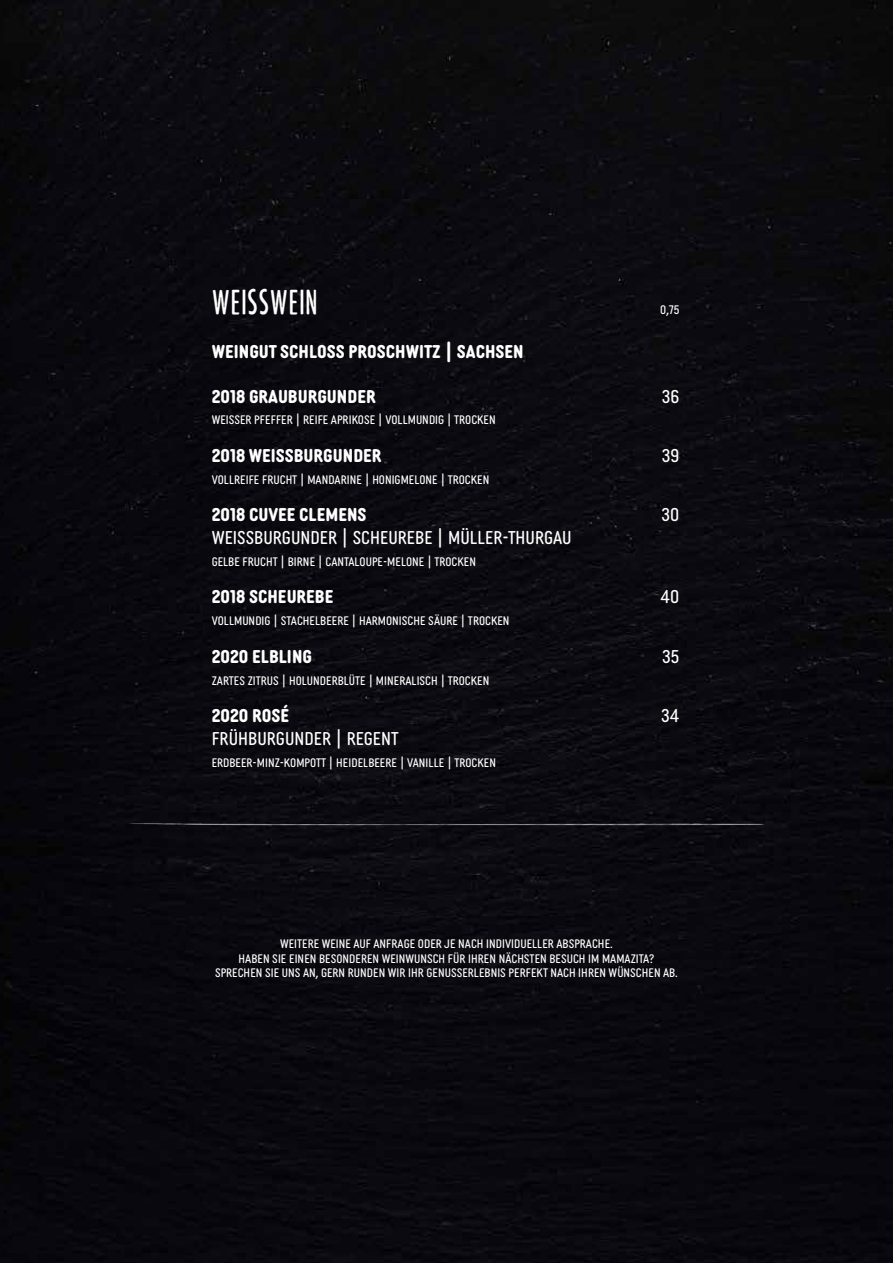
<style>
.page{position:relative;width:893px;height:1263px;background:#0b0a0f}
.page>*{position:absolute;margin:0;border:0;box-sizing:border-box;transform-origin:0 0}
.t1{font:33px "Punk Rock Show";color:#fff}
.t2{font:700 18px "Diazo MVB Cond";color:#fff}
.t3{font:18px "Diazo MVB Cond";color:#fff}
.t4{font:12px/14.4px "Diazo MVB Cond";color:#fff;text-align:center}
</style>
<div class="page">
<img style="left:129px;top:823px;width:635px;height:3px">
<h1 class="t1" style="left:212px;top:282px;width:108px">WEISSWEIN</h1>
<p class="t4" style="left:660px;top:302px;width:21px">0,75</p>
<h2 class="t2" style="left:212px;top:338px;width:313px">WEINGUT SCHLOSS PROSCHWITZ | SACHSEN</h2>
<h2 class="t2" style="left:212px;top:382px;width:165px">2018 GRAUBURGUNDER</h2>
<h2 class="t3" style="left:662px;top:383px;width:19px">36</h2>
<p class="t4" style="left:212px;top:412px;width:286px">WEISSER PFEFFER | REIFE APRIKOSE | VOLLMUNDIG | TROCKEN</p>
<h2 class="t2" style="left:212px;top:441px;width:171px">2018 WEISSBURGUNDER</h2>
<h2 class="t3" style="left:662px;top:442px;width:19px">39</h2>
<p class="t4" style="left:212px;top:471px;width:279px">VOLLREIFE FRUCHT | MANDARINE | HONIGMELONE | TROCKEN</p>
<h2 class="t2" style="left:212px;top:501px;width:156px">2018 CUVEE CLEMENS</h2>
<h2 class="t3" style="left:662px;top:501px;width:19px">30</h2>
<h2 class="t3" style="left:212px;top:524px;width:362px">WEISSBURGUNDER | SCHEUREBE | MÜLLER-THURGAU</h2>
<p class="t4" style="left:212px;top:553px;width:266px">GELBE FRUCHT | BIRNE | CANTALOUPE-MELONE | TROCKEN</p>
<h2 class="t2" style="left:212px;top:583px;width:123px">2018 SCHEUREBE</h2>
<h2 class="t3" style="left:661px;top:583px;width:20px">40</h2>
<p class="t4" style="left:212px;top:613px;width:299px">VOLLMUNDIG | STACHELBEERE | HARMONISCHE SÄURE | TROCKEN</p>
<h2 class="t2" style="left:212px;top:642px;width:102px">2020 ELBLING</h2>
<h2 class="t3" style="left:662px;top:643px;width:19px">35</h2>
<p class="t4" style="left:212px;top:672px;width:279px">ZARTES ZITRUS | HOLUNDERBLÜTE | MINERALISCH | TROCKEN</p>
<h2 class="t2" style="left:212px;top:701px;width:79px">2020 ROSÉ</h2>
<h2 class="t3" style="left:661px;top:702px;width:20px">34</h2>
<h2 class="t3" style="left:212px;top:725px;width:188px">FRÜHBURGUNDER | REGENT</h2>
<p class="t4" style="left:212px;top:754px;width:286px">ERDBEER-MINZ-KOMPOTT | HEIDELBEERE | VANILLE | TROCKEN</p>
<p class="t4" style="left:215px;top:936px;width:464px">WEITERE WEINE AUF ANFRAGE ODER JE NACH INDIVIDUELLER ABSPRACHE.<br>HABEN SIE EINEN BESONDEREN WEINWUNSCH FÜR IHREN NÄCHSTEN BESUCH IM MAMAZITA?<br>SPRECHEN SIE UNS AN, GERN RUNDEN WIR IHR GENUSSERLEBNIS PERFEKT NACH IHREN WÜNSCHEN AB.</p>
</div>
